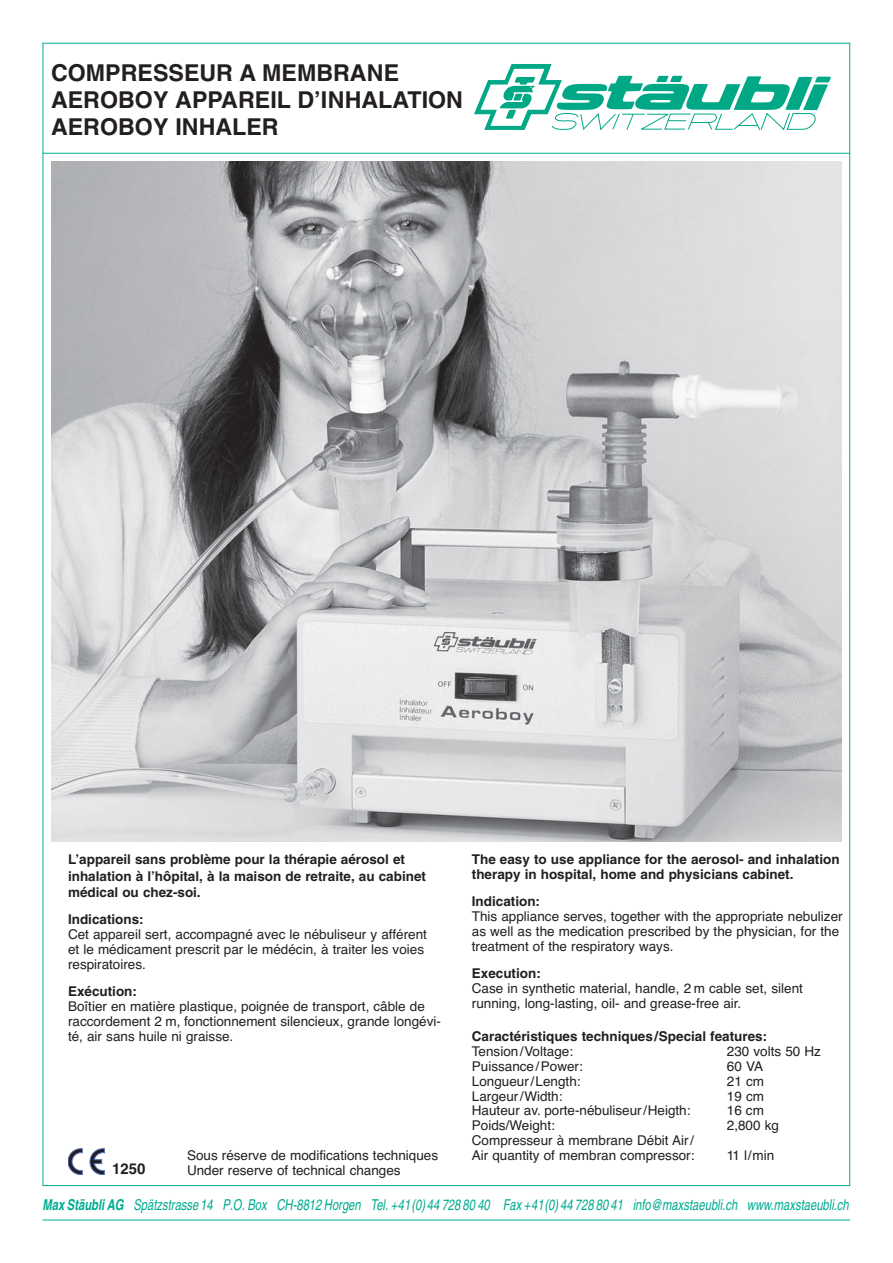
<style>
.page{position:relative;width:893px;height:1263px;background:#fff}
.page>*{position:absolute;margin:0;border:0;box-sizing:border-box;transform-origin:0 0}
.t1{font:700 23.25px/27px "Helvetica";color:#231f20}
.t2{font:italic 15px "Helvetica";color:#00ab91;scale:.75 1}
.t3{font:700 15px "Helvetica";color:#231f20}
.t4{font:13.5px/15px "Helvetica";color:#231f20}
.t5{font:700 13.5px/16.2px "Helvetica";color:#231f20}
.s1{font-weight:700}
</style>
<div class="page">
<svg style="left:474px;top:64px;width:357px;height:67px"></svg>
<hr style="left:43px;top:1220px;width:807px;height:1px;background:#00ab91">
<hr style="left:43px;top:153px;width:807px;height:1px;background:#00ab91">
<img style="left:51px;top:162px;width:791px;height:680px">
<svg style="left:90px;top:1149px;width:14px;height:26px"></svg>
<svg style="left:68px;top:1149px;width:14px;height:26px"></svg>
<h1 class="t1" style="left:51px;top:61px;width:413px">COMPRESSEUR A MEMBRANE<br>AEROBOY APPAREIL D’INHALATION<br>AEROBOY INHALER</h1>
<p class="t5" style="left:68px;top:853px;width:359px">L’appareil sans problème pour la thérapie aérosol et inhalation à l’hôpital, à la maison de retraite, au cabinet médical ou chez-soi.</p>
<p class="t5" style="left:68px;top:912px;width:77px">Indications:</p>
<p class="t4" style="left:68px;top:928px;width:360px">Cet appareil sert, accompagné avec le nébuliseur y afférent et le médicament prescrit par le médécin, à traiter les voies respiratoires.</p>
<p class="t5" style="left:68px;top:984px;width:70px">Exécution:</p>
<p class="t4" style="left:68px;top:1000px;width:374px">Boîtier en matière plastique, poignée de transport, câble de raccordement 2 m, fonctionnement silencieux, grande longévi&shy;té, air sans huile ni graisse.</p>
<p class="t4" style="left:187px;top:1149px;width:253px">Sous réserve de modifications techniques</p>
<p class="t3" style="left:112px;top:1164px;width:35px">1250</p>
<p class="t4" style="left:187px;top:1164px;width:215px">Under reserve of technical changes</p>
<p class="t5" style="left:472px;top:853px;width:369px;line-height:15px">The easy to use appliance for the aerosol- and inhalation therapy in hospital, home and physicians cabinet.</p>
<p class="t5" style="left:472px;top:895px;width:70px">Indication:</p>
<p class="t4" style="left:472px;top:910px;width:372px">This appliance serves, together with the appropriate nebulizer as well as the medication prescribed by the physician, for the treatment of the respiratory ways.</p>
<p class="t5" style="left:472px;top:967px;width:70px">Execution:</p>
<p class="t4" style="left:472px;top:982px;width:333px">Case in synthetic material, handle, 2 m cable set, silent running, long-lasting, oil- and grease-free air.</p>
<p class="t5" style="left:472px;top:1029px;width:297px">Caractéristiques techniques/Special features:</p>
<p class="t4" style="left:472px;top:1045px;width:103px">Tension/Voltage:</p>
<p class="t4" style="left:727px;top:1045px;width:96px">230 volts 50 Hz</p>
<p class="t4" style="left:472px;top:1060px;width:112px">Puissance/Power:</p>
<p class="t4" style="left:727px;top:1060px;width:38px">60 VA</p>
<p class="t4" style="left:472px;top:1075px;width:110px">Longueur/ Length:</p>
<p class="t4" style="left:727px;top:1075px;width:39px">21 cm</p>
<p class="t4" style="left:472px;top:1090px;width:92px">Largeur/Width:</p>
<p class="t4" style="left:727px;top:1090px;width:39px">19 cm</p>
<p class="t4" style="left:472px;top:1105px;width:220px">Hauteur av. porte-nébuliseur/Heigth:</p>
<p class="t4" style="left:727px;top:1105px;width:39px">16 cm</p>
<p class="t4" style="left:472px;top:1120px;width:84px">Poids/Weight:</p>
<p class="t4" style="left:727px;top:1120px;width:54px">2,800 kg</p>
<p class="t4" style="left:472px;top:1135px;width:224px">Compresseur à membrane Débit Air/<br>Air quantity of membran compressor:</p>
<p class="t4" style="left:727px;top:1150px;width:49px">11 l/min</p>
<p class="t2" style="left:43px;top:1199px;width:1076px"><span class="s1">Max Stäubli AG</span> Spätzstrasse 14 P.O. Box CH-8812 Horgen Tel. +41(0) 44 728 80 40 Fax +41(0) 44 728 80 41 info@maxstaeubli.ch www.maxstaeubli.ch</p>
</div>
